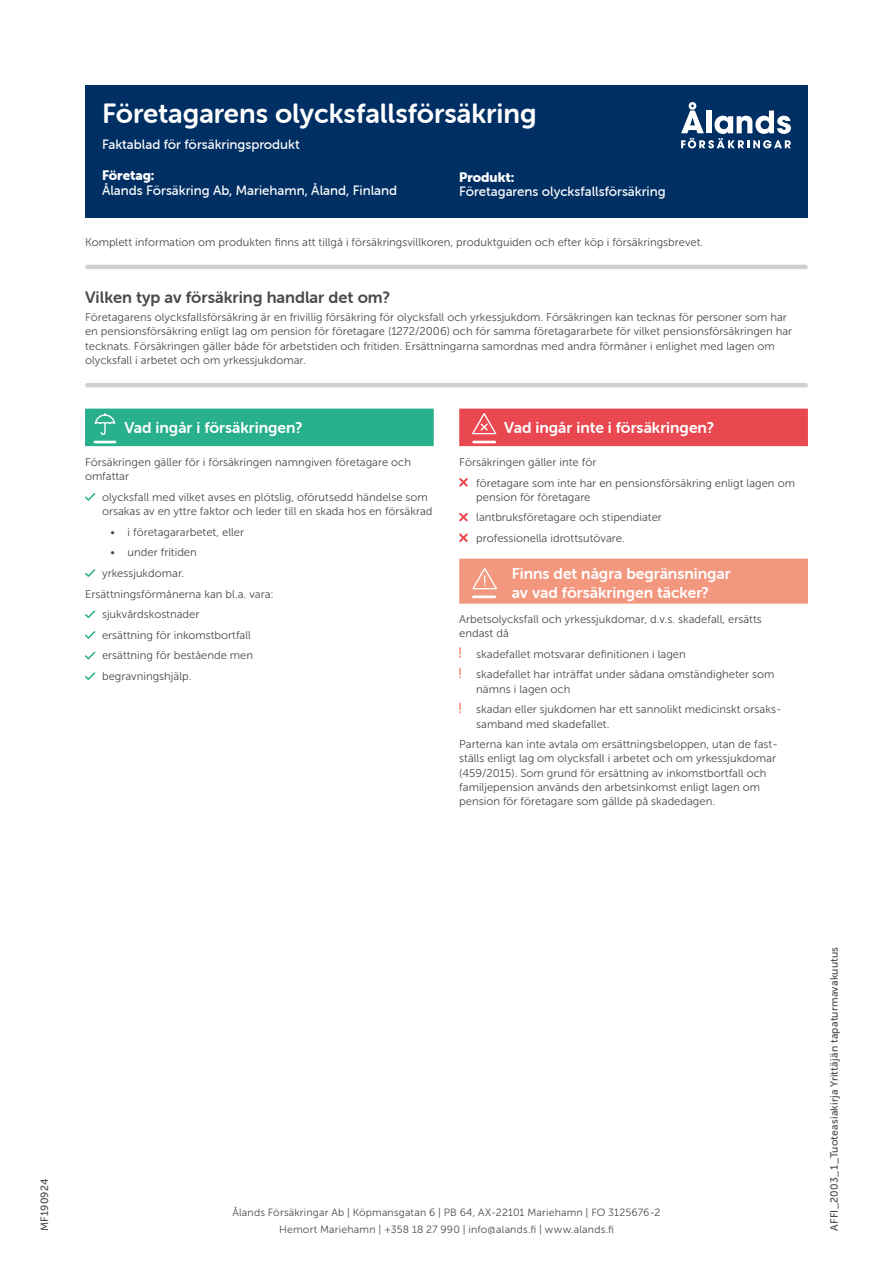
<style>
.page{position:relative;width:893px;height:1263px;background:#fff}
.page>*{position:absolute;margin:0;border:0;box-sizing:border-box;transform-origin:0 0}
._1__Rub__Försäkringen{font:27.75px "Museo Sans Rounded 700";color:#fff}
._2__Rub_ingress{font:16.5px "Museo Sans Rounded 700";color:#4a4a49}
.A__Orange__Begränsningar{font:15.75px/19.5px "Museo Sans Rounded 700";color:#fff}
.A__Röd__Vad__ingår_inte{font:15.75px "Museo Sans Rounded 700";color:#fff}
.A__Grön_1__Vad_ingår{font:15.75px "Museo Sans Rounded 700";color:#fff}
.Dårad{font:13.5px/14.2px "Museo Sans Rounded 500";color:#fff}
.brödtext{font:13.5px/14.2px "Museo Sans Rounded 500";color:#fff}
.brödtext-2{font:11.25px/14.2px "Museo Sans 300";color:#4a4a49}
.Bröd_uppräkning{font:11.25px/14.2px "Museo Sans 300";color:#4a4a49}
.Bröd_uppräkning_m_extra_indrag{font:11.25px "Museo Sans 300";color:#4a4a49}
.brödtext-3{font:10.5px "Museo Sans 300";letter-spacing:.015em;color:#4a4a49}
.t1{font:10.5px "Museo Sans 500";letter-spacing:.015em;color:#4a4a49}
.s1{font-family:"Museo Sans Rounded 900"}
</style>
<div class="page">
<div style="left:85px;top:85px;width:723px;height:132px;background:#002f63"></div>
<svg style="left:681px;top:102px;width:110px;height:46px"></svg>
<div style="left:85px;top:409px;width:349px;height:37px;background:#28af8c"></div>
<hr style="left:95px;top:441px;width:20px;height:2px;background:#fff">
<svg style="left:94px;top:413px;width:22px;height:22px"></svg>
<svg style="left:85px;top:493px;width:10px;height:8px"></svg>
<svg style="left:85px;top:569px;width:10px;height:8px"></svg>
<svg style="left:85px;top:610px;width:10px;height:8px"></svg>
<svg style="left:85px;top:631px;width:10px;height:8px"></svg>
<svg style="left:85px;top:652px;width:10px;height:7px"></svg>
<svg style="left:85px;top:672px;width:10px;height:8px"></svg>
<div style="left:459px;top:409px;width:349px;height:37px;background:#e94850"></div>
<div style="left:459px;top:559px;width:349px;height:45px;background:#f3977f"></div>
<hr style="left:474px;top:441px;width:21px;height:2px;background:#fff">
<svg style="left:472px;top:413px;width:25px;height:22px"></svg>
<svg style="left:459px;top:478px;width:9px;height:9px"></svg>
<svg style="left:459px;top:513px;width:9px;height:8px"></svg>
<svg style="left:459px;top:533px;width:9px;height:9px"></svg>
<hr style="left:473px;top:595px;width:22px;height:3px;background:#fff">
<svg style="left:472px;top:568px;width:25px;height:22px"></svg>
<svg style="left:459px;top:647px;width:2px;height:11px"></svg>
<svg style="left:459px;top:668px;width:2px;height:10px"></svg>
<svg style="left:459px;top:703px;width:2px;height:10px"></svg>
<hr style="left:87px;top:265px;width:719px;height:4px;background:#d0d0d0">
<hr style="left:87px;top:383px;width:719px;height:4px;background:#d0d0d0">
<p class="_1__Rub__Försäkringen" style="left:102px;top:98px;width:436px">Företagarens olycksfallsförsäkring</p>
<p class="Dårad" style="left:102px;top:137px;width:199px">Faktablad för försäkringsprodukt</p>
<p class="Dårad" style="left:102px;top:169px;width:297px"><span class="s1">Företag:<br></span>Ålands Försäkring Ab, Mariehamn, Åland, Finland</p>
<p class="brödtext" style="left:459px;top:170px;width:208px"><span class="s1">Produkt:<br></span>Företagarens olycksfallsförsäkring</p>
<p class="brödtext-2" style="left:85px;top:235px;width:620px">Komplett information om produkten finns att tillgå i försäkringsvillkoren, produktguiden och efter köp i försäkringsbrevet.</p>
<p class="_2__Rub_ingress" style="left:85px;top:288px;width:307px">Vilken typ av försäkring handlar det om?</p>
<p class="brödtext-2" style="left:85px;top:310px;width:709px">Företagarens olycksfallsförsäkring är en frivillig försäkring för olycksfall och yrkessjukdom. Försäkringen kan tecknas för personer som har en pensionsförsäkring enligt lag om pension för företagare (1272/2006) och för samma företagararbete för vilket pensionsförsäkringen har tecknats. Försäkringen gäller både för arbetstiden och fritiden. Ersättningarna samordnas med andra förmåner i enlighet med lagen om olycksfall i arbetet och om yrkessjukdomar.</p>
<h2 class="A__Grön_1__Vad_ingår" style="left:124px;top:419px;width:180px">Vad ingår i försäkringen?</h2>
<p class="brödtext-2" style="left:85px;top:455px;width:328px">Försäkringen gäller för i försäkringen namngiven företagare och omfattar</p>
<p class="Bröd_uppräkning" style="left:102px;top:490px;width:332px">olycksfall med vilket avses en plötslig, oförutsedd händelse som orsakas av en yttre faktor och leder till en skada hos en försäkrad</p>
<p class="Bröd_uppräkning_m_extra_indrag" style="left:111px;top:526px;width:135px">• i företagararbetet, eller</p>
<p class="Bröd_uppräkning_m_extra_indrag" style="left:111px;top:546px;width:88px">• under fritiden</p>
<p class="Bröd_uppräkning" style="left:102px;top:566px;width:84px">yrkessjukdomar.</p>
<p class="Bröd_uppräkning" style="left:85px;top:587px;width:190px">Ersättningsförmånerna kan bl.a. vara:</p>
<p class="Bröd_uppräkning" style="left:102px;top:607px;width:99px">sjukvårdskostnader</p>
<p class="Bröd_uppräkning" style="left:102px;top:628px;width:150px">ersättning för inkomstbortfall</p>
<p class="Bröd_uppräkning" style="left:102px;top:648px;width:153px">ersättning för bestående men</p>
<p class="Bröd_uppräkning" style="left:102px;top:669px;width:91px">begravningshjälp.</p>
<h2 class="A__Röd__Vad__ingår_inte" style="left:504px;top:419px;width:211px">Vad ingår inte i försäkringen?</h2>
<p class="Bröd_uppräkning" style="left:459px;top:455px;width:139px">Försäkringen gäller inte för</p>
<p class="Bröd_uppräkning" style="left:476px;top:476px;width:320px">företagare som inte har en pensionsförsäkring enligt lagen om pension för företagare</p>
<p class="Bröd_uppräkning" style="left:476px;top:510px;width:187px">lantbruksföretagare och stipendiater</p>
<p class="Bröd_uppräkning" style="left:476px;top:531px;width:150px">professionella idrottsutövare.</p>
<h2 class="A__Orange__Begränsningar" style="left:512px;top:563px;width:221px">Finns det några begränsningar av vad försäkringen täcker?</h2>
<p class="brödtext-2" style="left:459px;top:612px;width:304px">Arbetsolycksfall och yrkessjukdomar, d.v.s. skadefall, ersätts endast då</p>
<p class="Bröd_uppräkning" style="left:476px;top:647px;width:211px">skadefallet motsvarar definitionen i lagen</p>
<p class="Bröd_uppräkning" style="left:476px;top:667px;width:300px">skadefallet har inträffat under sådana omständigheter som nämns i lagen och</p>
<p class="Bröd_uppräkning" style="left:476px;top:702px;width:304px">skadan eller sjukdomen har ett sannolikt medicinskt orsaks&shy;samband med skadefallet.</p>
<p class="brödtext-2" style="left:459px;top:737px;width:320px">Parterna kan inte avtala om ersättningsbeloppen, utan de fast&shy;ställs enligt lag om olycksfall i arbetet och om yrkessjukdomar (459/2015). Som grund för ersättning av inkomstbortfall och familjepension används den arbetsinkomst enligt lagen om pension för företagare som gällde på skadedagen.</p>
<p class="t1" style="left:39px;top:1231px;width:53px;rotate:-90deg">MF190924</p>
<p class="brödtext-3" style="left:232px;top:1207px;width:430px">Ålands Försäkringar Ab | Köpmansgatan 6 | PB 64, AX-22101 Mariehamn | FO 3125676-2</p>
<p class="brödtext-3" style="left:279px;top:1223px;width:336px">Hemort Mariehamn | +358 18 27 990 | info@alands.fi | www.alands.fi</p>
<p class="t1" style="left:828px;top:1231px;width:285px;rotate:-90deg">AFFI_2003_1_Tuoteasiakirja Yrittäjän tapaturmavakuutus</p>
</div>
